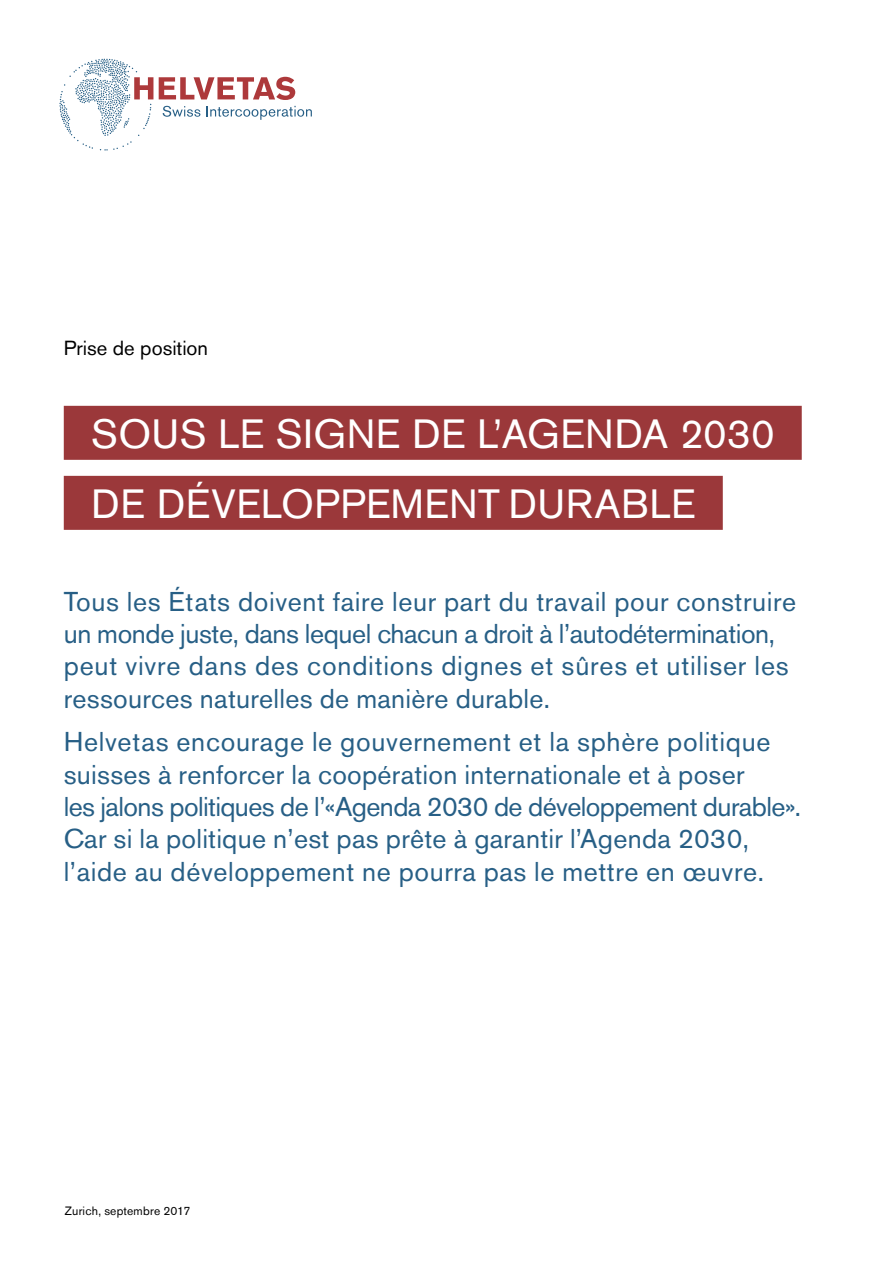
<style>
.page{position:relative;width:893px;height:1263px;background:#fff}
.page>*{position:absolute;margin:0;border:0;box-sizing:border-box;transform-origin:0 0}
.t1{font:40.5px/70.1px "Akzidenz Grotesk BE";letter-spacing:.01em;color:#fff}
.t2{font:27px/32.4px "Akzidenz Grotesk BE";letter-spacing:.01em;color:#275f86}
.t3{font:20.25px "Akzidenz Grotesk BE";color:#000}
.t4{font:12px "Akzidenz Grotesk BE";letter-spacing:.015em;color:#000}
</style>
<div class="page">
<svg style="left:159px;top:77px;width:136px;height:23px"></svg>
<svg style="left:59px;top:59px;width:94px;height:92px"></svg>
<svg style="left:163px;top:106px;width:37px;height:11px"></svg>
<svg style="left:206px;top:106px;width:106px;height:14px"></svg>
<div style="left:64px;top:406px;width:738px;height:54px;background:#9b383a"></div>
<div style="left:64px;top:476px;width:659px;height:54px;background:#9b383a"></div>
<p class="t3" style="left:64px;top:336px;width:146px">Prise de position</p>
<h1 class="t1" style="left:91px;top:399px;width:685px">SOUS LE SIGNE DE L’AGENDA 2030<br>DE DÉVELOPPEMENT DURABLE</h1>
<p class="t2" style="left:64px;top:585px;width:734px">Tous les États doivent faire leur part du travail pour construire un monde juste, dans lequel chacun a droit à l’autodétermination, peut vivre dans des conditions dignes et sûres et utiliser les ressources naturelles de manière durable.</p>
<p class="t2" style="left:64px;top:726px;width:739px">Helvetas encourage le gouvernement et la sphère politique suisses à renforcer la coopération internationale et à poser<br>les jalons politiques de l’«Agenda 2030 de développement durable».<br>Car si la politique n’est pas prête à garantir l’Agenda 2030, l’aide au développement ne pourra pas le mettre en œuvre.</p>
<p class="t4" style="left:65px;top:1203px;width:127px">Zurich, septembre 2017</p>
</div>
